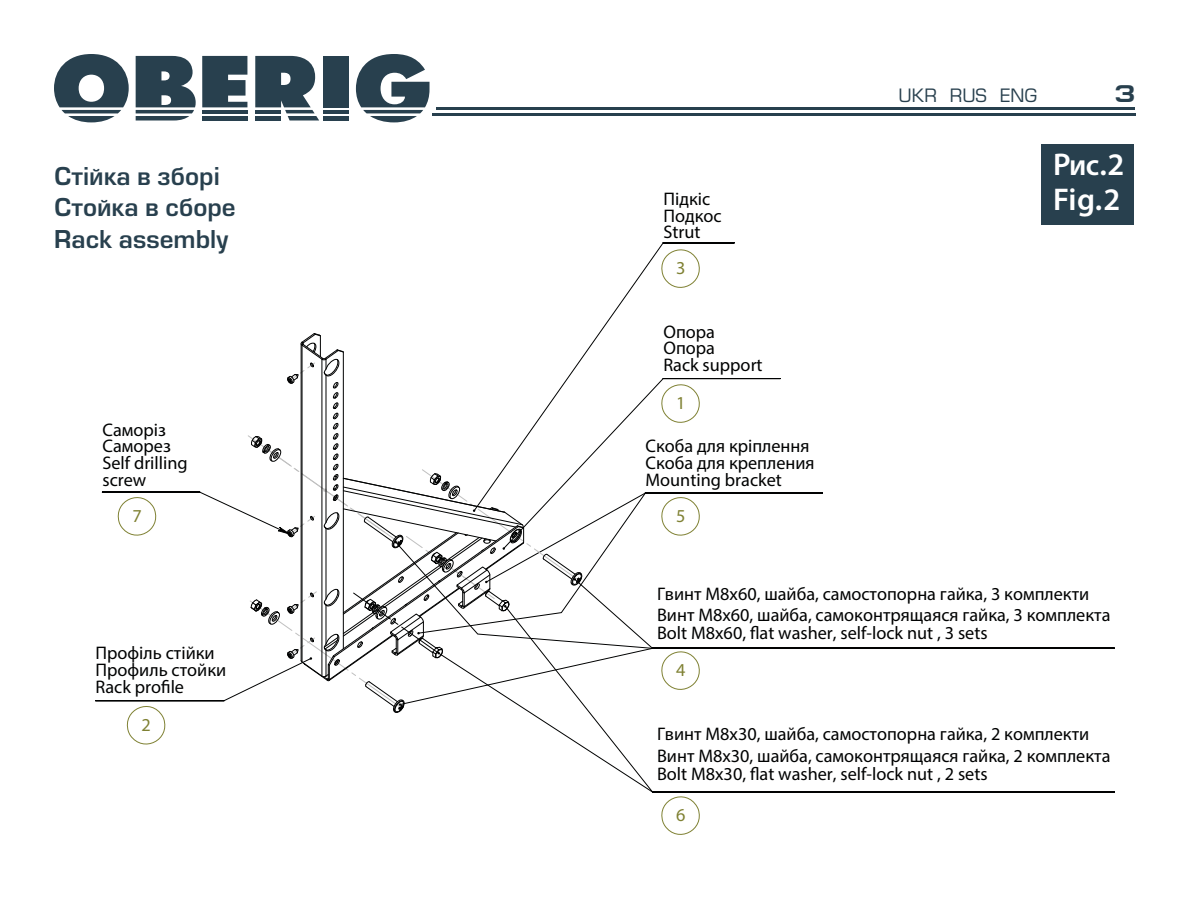
<style>
.page{position:relative;width:1188px;height:918px;background:#fff}
.page>*{position:absolute;margin:0;border:0;box-sizing:border-box;transform-origin:0 0}
.t1{font:600 31.5px "Myriad Pro";color:#fff}
.t2{font:600 24px/31.5px "Europe";color:#28404e}
.t3{font:700 expanded 24px "Europe";color:#28404e}
.t4{font:18.3px/16.6px "Myriad Pro";color:#010202}
.t5{font:18.3px "Times New Roman";color:#7f8133}
.t6{font:18px "Europe";color:#28404e}
.s1{font-size:30px}
</style>
<div class="page">
<svg style="left:356px;top:54px;width:74px;height:68px"></svg>
<hr style="left:202px;top:110px;width:45px;height:3px;background:#28404e">
<svg style="left:202px;top:56px;width:45px;height:51px;background:#3f5561"></svg>
<div style="left:202px;top:116px;width:45px;height:5px;background:#28404e"></div>
<svg style="left:54px;top:54px;width:75px;height:68px"></svg>
<svg style="left:136px;top:56px;width:60px;height:65px"></svg>
<svg style="left:255px;top:56px;width:64px;height:65px"></svg>
<div style="left:255px;top:116px;width:26px;height:5px;background:#28404e"></div>
<hr style="left:323px;top:110px;width:26px;height:3px;background:#28404e">
<div style="left:323px;top:56px;width:26px;height:51px;background:#28404e"></div>
<div style="left:323px;top:116px;width:26px;height:5px;background:#28404e"></div>
<hr style="left:436px;top:107px;width:699px;height:3px;background:#28404e">
<hr style="left:432px;top:113px;width:703px;height:3px;background:#28404e">
<div style="left:1042px;top:145px;width:92px;height:80px;background:#28404e"></div>
<svg style="left:664px;top:243px;width:41px;height:45px"></svg>
<svg style="left:113px;top:491px;width:49px;height:45px"></svg>
<svg style="left:122px;top:701px;width:49px;height:44px"></svg>
<hr style="left:663px;top:242px;width:71px;height:1px;background:#010202">
<hr style="left:663px;top:378px;width:117px;height:1px;background:#010202">
<hr style="left:95px;top:700px;width:129px;height:1px;background:#010202">
<hr style="left:102px;top:492px;width:98px;height:1px;background:#010202">
<hr style="left:653px;top:648px;width:461px;height:1px;background:#010202">
<hr style="left:653px;top:792px;width:461px;height:1px;background:#010202">
<hr style="left:645px;top:493px;width:177px;height:1px;background:#010202">
<svg style="left:599px;top:242px;width:65px;height:90px"></svg>
<svg style="left:199px;top:332px;width:506px;height:503px"></svg>
<h2 class="t2" style="left:54px;top:162px;width:183px">Стійка в зборі<br>Стойка в сборе<br>Rack assembly</h2>
<p class="t4" style="left:102px;top:423px;width:87px">Саморіз<br>Саморез<br>Self drilling screw</p>
<p class="t5" style="left:132px;top:505px;width:11px">7</p>
<p class="t4" style="left:96px;top:647px;width:132px">Профіль стійки<br>Профиль стойки<br>Rack profile</p>
<p class="t5" style="left:142px;top:714px;width:11px">2</p>
<p class="t6" style="left:899px;top:89px;width:140px">UKR RUS ENG</p>
<h2 class="t3" style="left:1114px;top:85px;width:23px">3</h2>
<h1 class="t1" style="left:1053px;top:153px;width:73px">Р<span class="s1">ис</span>.2</h1>
<p class="t4" style="left:663px;top:193px;width:48px">Підкіс</p>
<h1 class="t1" style="left:1053px;top:187px;width:69px">Fig.2</h1>
<p class="t4" style="left:663px;top:209px;width:60px">Подкос<br>Strut</p>
<p class="t5" style="left:676px;top:257px;width:11px">3</p>
<p class="t4" style="left:663px;top:325px;width:101px">Опора<br>Опора<br>Rack support</p>
<p class="t5" style="left:676px;top:392px;width:11px">1</p>
<p class="t4" style="left:646px;top:440px;width:170px">Скоба для кріплення<br>Скоба для крепления<br>Mounting bracket</p>
<p class="t5" style="left:676px;top:505px;width:11px">5</p>
<p class="t4" style="left:657px;top:584px;width:455px;line-height:21.9px">Гвинт М8х60, шайба, самостопорна гайка, 3 комплекти<br>Винт М8х60, шайба, самоконтрящаяся гайка, 3 комплекта</p>
<p class="t4" style="left:657px;top:627px;width:332px">Bolt M8х60, flat washer, self-lock nut , 3 sets</p>
<p class="t5" style="left:676px;top:659px;width:11px">4</p>
<p class="t4" style="left:657px;top:725px;width:455px;line-height:21.9px">Гвинт М8х30, шайба, самостопорна гайка, 2 комплекти<br>Винт М8х30, шайба, самоконтрящаяся гайка, 2 комплекта</p>
<p class="t4" style="left:657px;top:768px;width:332px">Bolt M8х30, flat washer, self-lock nut , 2 sets</p>
<p class="t5" style="left:676px;top:804px;width:11px">6</p>
</div>
